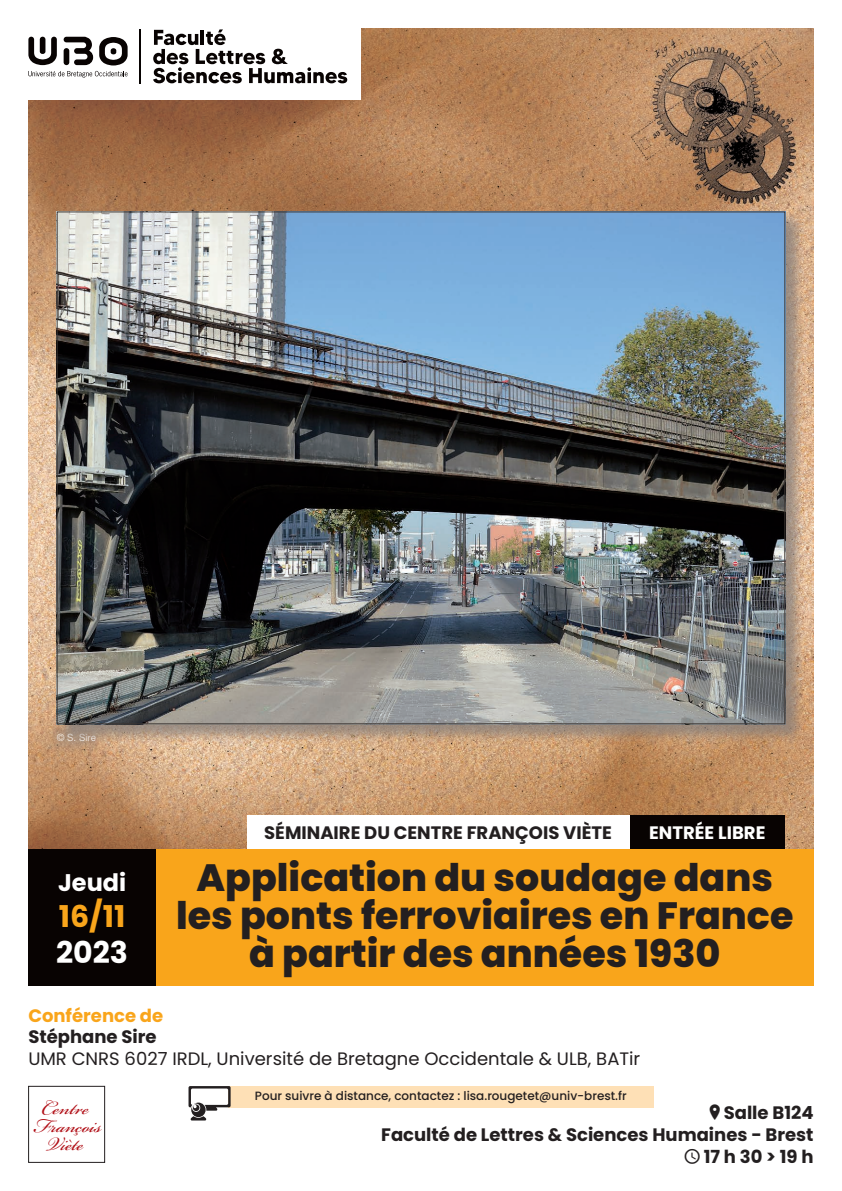
<style>
.page{position:relative;width:842px;height:1191px;background:#fff}
.page>*{position:absolute;margin:0;border:0;box-sizing:border-box;transform-origin:0 0}
.t1{font:800 38px/38px "Poppins";color:#231f20;text-align:center}
.t2{font:30px "Bickham Script Pro";color:#b00d15}
.t3{font:700 30px "Poppins";color:#f9a51b}
.t4{font:700 30px "Poppins";color:#fff}
.t5{font:700 24px "Poppins";color:#fff}
.t6{font:700 18px/21.6px "Poppins";color:#231f20;text-align:right}
.t7{font:18px "Poppins";color:#231f20}
.t8{font:700 18px "Poppins";color:#f9a51b}
.t9{font:700 18px "Poppins";color:#fff}
.t10{font:500 12px "Poppins";color:#231f20}
.t11{font:10px "Helvetica Neue LT Std";color:#fff}
</style>
<div class="page">
<img style="left:28px;top:28px;width:786px;height:821px">
<div style="left:0;top:0;width:360px;height:99px;background:#fff"></div>
<svg style="left:28px;top:71px;width:100px;height:7px"></svg>
<svg style="left:28px;top:37px;width:100px;height:28px"></svg>
<hr style="left:140px;top:29px;width:1px;height:55px;background:#080302">
<svg style="left:153px;top:29px;width:194px;height:54px"></svg>
<div style="left:629px;top:815px;width:156px;height:34px;background:#080302"></div>
<div style="left:247px;top:815px;width:382px;height:34px;background:#fff"></div>
<div style="left:41px;top:717px;width:71px;height:40px;background:#867f7c;opacity:.75"></div>
<div style="left:156px;top:849px;width:658px;height:136px;background:#f9a51b"></div>
<div style="left:28px;top:849px;width:128px;height:136px;background:#080302"></div>
<div style="left:57px;top:212px;width:748px;height:532px;background:#867f7c;opacity:.75"></div>
<img style="left:59px;top:213px;width:724px;height:509px">
<div style="left:28px;top:1086px;width:77px;height:76px;border:1px solid #231f20"></div>
<div style="left:228px;top:1086px;width:425px;height:21px;background:#fee0b6"></div>
<svg style="left:189px;top:1086px;width:42px;height:34px"></svg>
<p class="t11" style="left:57px;top:731px;width:41px">© S. Sire</p>
<h3 class="t5" style="left:58px;top:868px;width:70px">Jeudi</h3>
<h2 class="t3" style="left:59px;top:899px;width:68px">16/11</h2>
<h2 class="t4" style="left:56px;top:935px;width:73px">2023</h2>
<p class="t6" style="left:264px;top:821px;width:349px">SÉMINAIRE DU CENTRE FRANÇOIS VIÈTE</p>
<p class="t9" style="left:649px;top:822px;width:118px">ENTRÉE LIBRE</p>
<h1 class="t1" style="left:176px;top:859px;width:619px">Application du soudage dans les ponts ferroviaires en France à partir des années 1930</h1>
<p class="t8" style="left:28px;top:1004px;width:136px">Conférence de</p>
<p class="t6" style="left:28px;top:1026px;width:130px">Stéphane Sire</p>
<p class="t7" style="left:28px;top:1048px;width:613px">UMR CNRS 6027 IRDL, Université de Bretagne Occidentale &amp; ULB, BATir</p>
<h2 class="t2" style="left:41px;top:1085px;width:50px">Centre</h2>
<h2 class="t2" style="left:33px;top:1103px;width:70px">François</h2>
<h2 class="t2" style="left:47px;top:1121px;width:38px">Viète</h2>
<p class="t10" style="left:255px;top:1088px;width:373px">Pour suivre à distance, contactez : lisa.rougetet@univ-brest.fr</p>
<p class="t6" style="left:381px;top:1102px;width:434px">Salle B124<br>Faculté de Lettres &amp; Sciences Humaines - Brest<br>17 h 30 &gt; 19 h</p>
</div>
